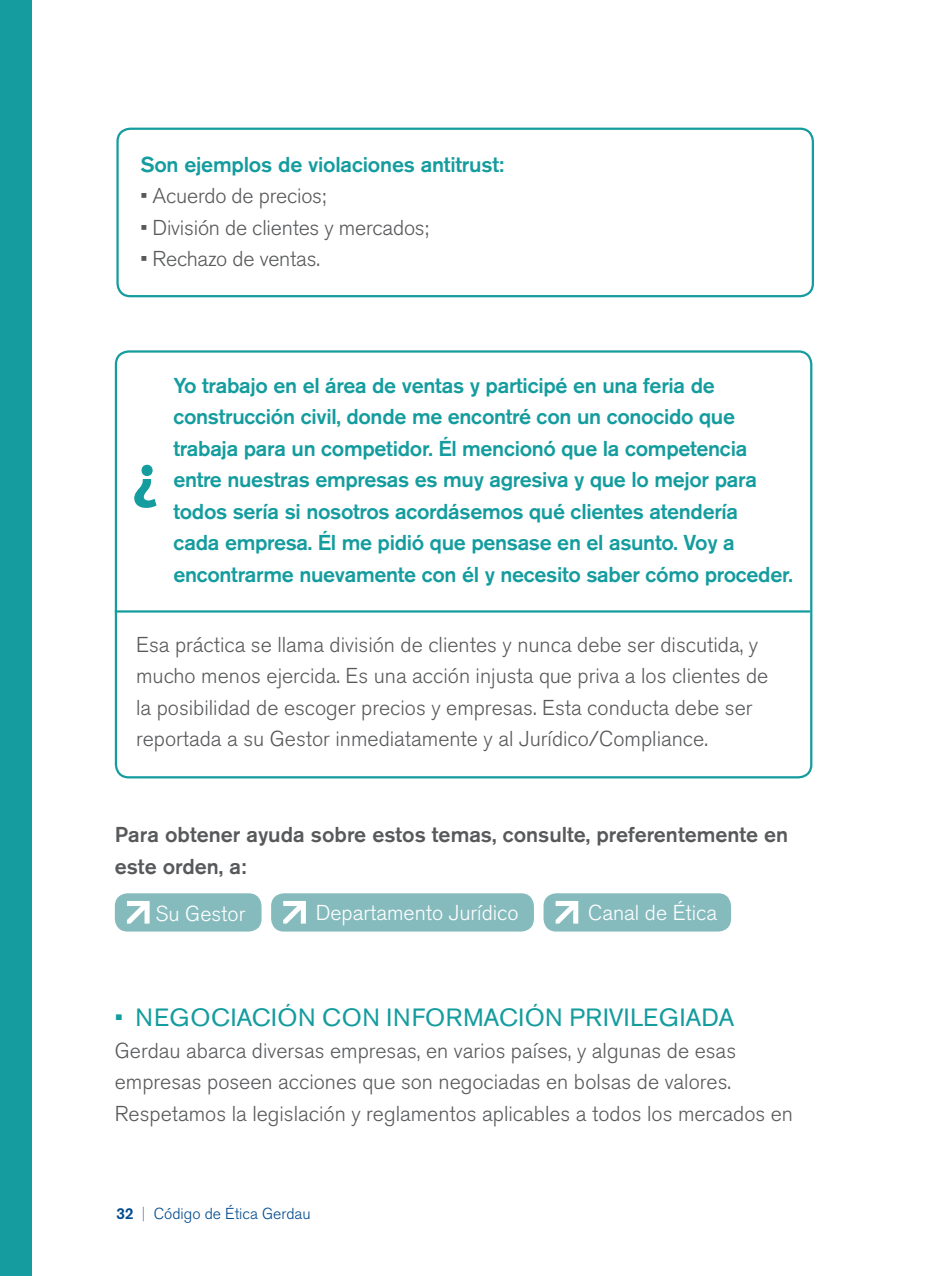
<style>
.page{position:relative;width:925px;height:1276px;background:#fff}
.page>*{position:absolute;margin:0;border:0;box-sizing:border-box;transform-origin:0 0}
.t1{font:24.75px "Akzidenz Grotesk BE";letter-spacing:.02em;color:#149c9e}
.t2{font:300 21.38px/31.5px "Akzidenz Grotesk BE";color:#58595b}
.t3{font:500 21.38px/31.5px "Akzidenz Grotesk BE";letter-spacing:-.015em;color:#149c9e}
.t4{font:500 21.38px/31.5px "Akzidenz Grotesk BE";color:#58595b}
.t5{font:300 21.38px "Akzidenz Grotesk BE";color:#fff}
.t6{font:300 15.75px "Akzidenz Grotesk BE";color:#004a8f}
.s1{font-weight:400}
.s2{font-weight:500}
.s3{color:#778bbc}
</style>
<div class="page">
<div style="left:115px;top:350px;width:697px;height:428px;border:2px solid #149c9e;border-radius:13px"></div>
<hr style="left:115px;top:610px;width:695px;height:2px;background:#149c9e">
<svg style="left:134px;top:465px;width:23px;height:43px"></svg>
<div style="left:116px;top:128px;width:698px;height:169px;border:2px solid #149c9e;border-radius:13px"></div>
<div style="left:115px;top:893px;width:146px;height:38px;background:#86bbbe;border-radius:13px"></div>
<div style="left:271px;top:893px;width:263px;height:38px;background:#86bbbe;border-radius:13px"></div>
<div style="left:543px;top:893px;width:188px;height:38px;background:#86bbbe;border-radius:13px"></div>
<svg style="left:127px;top:901px;width:23px;height:22px"></svg>
<svg style="left:283px;top:901px;width:23px;height:22px"></svg>
<svg style="left:556px;top:901px;width:22px;height:22px"></svg>
<div style="left:0;top:0;width:32px;height:1276px;background:#149c9e"></div>
<p class="t3" style="left:140px;top:148px;width:365px">Son ejemplos de violaciones antitrust:</p>
<p class="t2" style="left:140px;top:181px;width:187px"><span class="s1">•</span> Acuerdo de precios;</p>
<p class="t2" style="left:140px;top:212px;width:290px"><span class="s1">•</span> División de clientes y mercados;</p>
<p class="t2" style="left:140px;top:244px;width:181px"><span class="s1">•</span> Rechazo de ventas.</p>
<p class="t3" style="left:173px;top:369px;width:621px">Yo trabajo en el área de ventas y participé en una feria de construcción civil, donde me encontré con un conocido que trabaja para un competidor. Él mencionó que la competencia entre nuestras empresas es muy agresiva y que lo mejor para todos sería si nosotros acordásemos qué clientes atendería<br>cada empresa. Él me pidió que pensase en el asunto. Voy a encontrarme nuevamente con él y necesito saber cómo proceder.</p>
<p class="t2" style="left:136px;top:629px;width:634px">Esa práctica se llama división de clientes y nunca debe ser discutida, y mucho menos ejercida. Es una acción injusta que priva a los clientes de la posibilidad de escoger precios y empresas. Esta conducta debe ser reportada a su Gestor inmediatamente y al Jurídico/Compliance.</p>
<p class="t4" style="left:115px;top:818px;width:675px">Para obtener ayuda sobre estos temas, consulte, preferentemente en este orden, a:</p>
<p class="t5" style="left:156px;top:901px;width:91px">Su Gestor</p>
<p class="t5" style="left:316px;top:901px;width:204px">Departamento Jurídico</p>
<p class="t5" style="left:588px;top:901px;width:131px">Canal de Ética</p>
<p class="t1" style="left:115px;top:1002px;width:131px">• NEGOCIACIÓN</p>
<p class="t1" style="left:322px;top:1002px;width:20px">CON</p>
<p class="t1" style="left:387px;top:1002px;width:57px">IN FORMACIÓN</p>
<p class="t1" style="left:569px;top:1002px;width:15px">PRIVILEGIADA</p>
<p class="t2" style="left:115px;top:1035px;width:680px">Gerdau abarca diversas empresas, en varios países, y algunas de esas empresas poseen acciones que son negociadas en bolsas de valores.<br>Respetamos la legislación y reglamentos aplicables a todos los mercados en</p>
<p class="t6" style="left:116px;top:1204px;width:196px"><span class="s2">32</span> <span class="s3">|</span> Código de Ética Gerdau</p>
</div>
